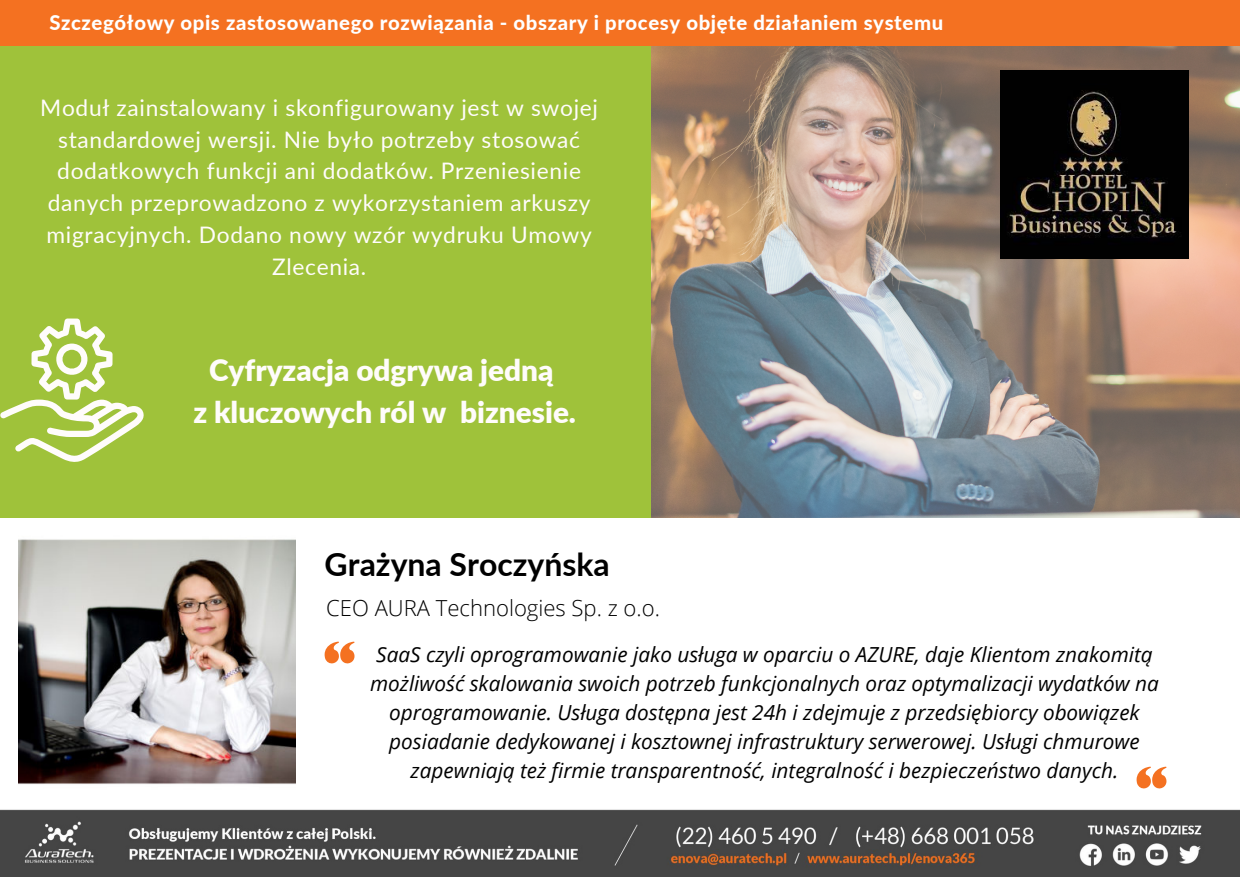
<style>
.page{position:relative;width:1240px;height:877px;background:#fff}
.page>*{position:absolute;margin:0;border:0;box-sizing:border-box;transform-origin:0 0}
.t1{font:700 31.94px "Lato";color:#000}
.t2{font:900 29.66px/41.4px "Lato";color:#fffcfb;text-align:center}
.t3{font:22.75px/31.8px "Lato";letter-spacing:.03em;color:#fffcfb;text-align:center}
.t4{font:300 22.05px "Open Sans";color:#000}
.t5{font:italic 20.74px/29px "Open Sans";color:#000;text-align:center}
.t6{font:800 20.3px "Lato";letter-spacing:.03em;color:#fff}
</style>
<div class="page">
<img style="left:651px;top:46px;width:589px;height:471px">
<div style="left:0;top:0;width:1240px;height:46px;background:#f47121"></div>
<div style="left:0;top:46px;width:651px;height:471px;background:#9fc23a"></div>
<img style="left:18px;top:539px;width:278px;height:245px">
<svg style="left:325px;top:641px;width:30px;height:23px"></svg>
<svg style="left:1136px;top:766px;width:31px;height:23px"></svg>
<svg style="left:0;top:318px;width:144px;height:144px"></svg>
<img style="left:0;top:809px;width:1240px;height:67px">
<img style="left:1000px;top:70px;width:189px;height:189px">
<p class="t6" style="left:49px;top:10px;width:895px">Szczegółowy opis zastosowanego rozwiązania - obszary i procesy objęte działaniem systemu</p>
<p class="t3" style="left:40px;top:91px;width:559px">Moduł zainstalowany i skonfigurowany jest w swojej standardowej wersji. Nie było potrzeby stosować dodatkowych funkcji ani dodatków. Przeniesienie danych przeprowadzono z wykorzystaniem arkuszy migracyjnych. Dodano nowy wzór wydruku Umowy Zlecenia.</p>
<h2 class="t2" style="left:193px;top:349px;width:384px">Cyfryzacja odgrywa jedną<br>z kluczowych ról w biznesie.</h2>
<h1 class="t1" style="left:325px;top:544px;width:287px">Grażyna Sroczyńska</h1>
<p class="t4" style="left:326px;top:592px;width:335px">CEO AURA Technologies Sp. z o.o.</p>
<p class="t5" style="left:370px;top:639px;width:790px">SaaS czyli oprogramowanie jako usługa w oparciu o AZURE, daje Klientom znakomitą możliwość skalowania swoich potrzeb funkcjonalnych oraz optymalizacji wydatków na oprogramowanie. Usługa dostępna jest 24h i zdejmuje z przedsiębiorcy obowiązek posiadanie dedykowanej i kosztownej infrastruktury serwerowej. Usługi chmurowe zapewniają też firmie transparentność, integralność i bezpieczeństwo danych.</p>
</div>
